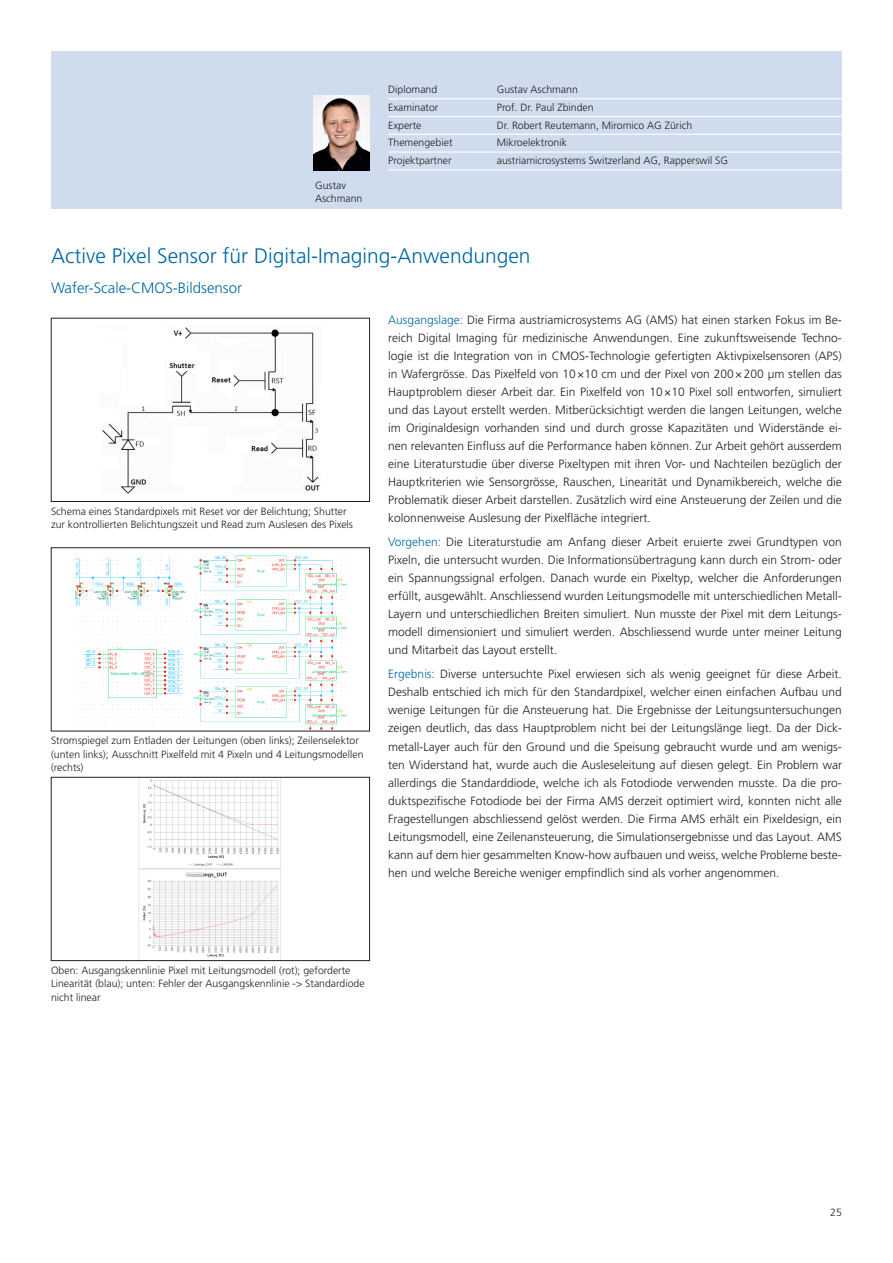
<style>
.page{position:relative;width:893px;height:1263px;background:#fff}
.page>*{position:absolute;margin:0;border:0;box-sizing:border-box;transform-origin:0 0}
.t1{font:300 21px "Frutiger LT Pro";color:#0068a5}
.t2{font:300 15px "Frutiger LT Pro";color:#0068a5}
.t3{font:300 12px/18px "Frutiger LT Pro";color:#231f20;text-align:justify}
.t4{font:300 10.5px/13.5px "Frutiger LT Pro";color:#231f20}
.s1{color:#0068a5}
</style>
<div class="page">
<div style="left:51px;top:51px;width:791px;height:157px;background:#cedced"></div>
<img style="left:102px;top:327px;width:218px;height:167px">
<div style="left:51px;top:318px;width:319px;height:184px;border:1px solid #231f20"></div>
<img style="left:75px;top:555px;width:271px;height:174px">
<div style="left:51px;top:547px;width:319px;height:184px;border:1px solid #231f20"></div>
<img style="left:138px;top:779px;width:143px;height:180px">
<div style="left:51px;top:777px;width:319px;height:184px;border:1px solid #231f20"></div>
<hr style="left:388px;top:98px;width:454px;height:1px;background:#fff">
<hr style="left:388px;top:116px;width:454px;height:1px;background:#fff">
<hr style="left:388px;top:134px;width:454px;height:1px;background:#fff">
<hr style="left:388px;top:151px;width:454px;height:2px;background:#fff">
<hr style="left:388px;top:169px;width:454px;height:1px;background:#fff">
<img style="left:314px;top:95px;width:56px;height:75px">
<p class="t4" style="left:315px;top:178px;width:49px">Gustav<br>Aschmann</p>
<p class="t4" style="left:388px;top:83px;width:51px">Diplomand</p>
<p class="t4" style="left:497px;top:83px;width:83px">Gustav Aschmann</p>
<p class="t4" style="left:388px;top:101px;width:52px">Examinator</p>
<p class="t4" style="left:497px;top:101px;width:98px">Prof. Dr. Paul Zbinden</p>
<p class="t4" style="left:388px;top:118px;width:35px">Experte</p>
<p class="t4" style="left:497px;top:118px;width:197px">Dr. Robert Reutemann, Miromico AG Zürich</p>
<p class="t4" style="left:388px;top:136px;width:66px">Themengebiet</p>
<p class="t4" style="left:497px;top:136px;width:72px">Mikroelektronik</p>
<p class="t4" style="left:388px;top:154px;width:65px">Projektpartner</p>
<p class="t4" style="left:497px;top:154px;width:233px">austriamicrosystems Switzerland AG, Rapperswil SG</p>
<h1 class="t1" style="left:51px;top:243px;width:481px">Active Pixel Sensor für Digital-Imaging-Anwendungen</h1>
<p class="t2" style="left:51px;top:279px;width:193px">Wafer-Scale-CMOS-Bildsensor</p>
<p class="t4" style="left:51px;top:504px;width:304px">Schema eines Standardpixels mit Reset vor der Belichtung; Shutter zur kontrollierten Belichtungszeit und Read zum Auslesen des Pixels</p>
<p class="t4" style="left:51px;top:734px;width:314px">Stromspiegel zum Entladen der Leitungen (oben links); Zeilenselektor (unten links); Ausschnitt Pixelfeld mit 4 Pixeln und 4 Leitungsmodellen (rechts)</p>
<p class="t3" style="left:388px;top:311px;width:455px"><span class="s1">Ausgangslage:</span> Die Firma austriamicrosystems AG (AMS) hat einen starken Fokus im Be&shy;reich Digital Imaging für medizinische Anwendungen. Eine zukunftsweisende Techno&shy;logie ist die Integration von in CMOS-Technologie gefertigten Aktivpixelsensoren (APS) in Wafergrösse. Das Pixelfeld von 10×10 cm und der Pixel von 200×200 μm stellen das Hauptproblem dieser Arbeit dar. Ein Pixelfeld von 10×10 Pixel soll entworfen, simuliert und das Layout erstellt werden. Mitberücksichtigt werden die langen Leitungen, welche im Originaldesign vorhanden sind und durch grosse Kapazitäten und Widerstände ei&shy;nen relevanten Einfluss auf die Performance haben können. Zur Arbeit gehört ausserdem eine Literaturstudie über diverse Pixeltypen mit ihren Vor- und Nachteilen bezüglich der Hauptkriterien wie Sensorgrösse, Rauschen, Linearität und Dynamikbereich, welche die Problematik dieser Arbeit darstellen. Zusätzlich wird eine Ansteuerung der Zeilen und die kolonnenweise Auslesung der Pixelfläche integriert.</p>
<p class="t3" style="left:388px;top:533px;width:455px"><span class="s1">Vorgehen:</span> Die Literaturstudie am Anfang dieser Arbeit eruierte zwei Grundtypen von Pixeln, die untersucht wurden. Die Informationsübertragung kann durch ein Strom- oder ein Spannungssignal erfolgen. Danach wurde ein Pixeltyp, welcher die Anforderungen erfüllt, ausgewählt. Anschliessend wurden Leitungsmodelle mit unterschiedlichen Metall-Layern und unterschiedlichen Breiten simuliert. Nun musste der Pixel mit dem Leitungs&shy;modell dimensioniert und simuliert werden. Abschliessend wurde unter meiner Leitung und Mitarbeit das Layout erstellt.</p>
<p class="t3" style="left:388px;top:665px;width:455px"><span class="s1">Ergebnis:</span> Diverse untersuchte Pixel erwiesen sich als wenig geeignet für diese Arbeit.<br>Deshalb entschied ich mich für den Standardpixel, welcher einen einfachen Aufbau und wenige Leitungen für die Ansteuerung hat. Die Ergebnisse der Leitungsuntersuchungen zeigen deutlich, das dass Hauptproblem nicht bei der Leitungslänge liegt. Da der Dick&shy;metall-Layer auch für den Ground und die Speisung gebraucht wurde und am wenigs&shy;ten Widerstand hat, wurde auch die Ausleseleitung auf diesen gelegt. Ein Problem war allerdings die Standarddiode, welche ich als Fotodiode verwenden musste. Da die pro&shy;duktspezifische Fotodiode bei der Firma AMS derzeit optimiert wird, konnten nicht alle Fragestellungen abschliessend gelöst werden. Die Firma AMS erhält ein Pixeldesign, ein Leitungsmodell, eine Zeilenansteuerung, die Simulationsergebnisse und das Layout. AMS kann auf dem hier gesammelten Know-how aufbauen und weiss, welche Probleme beste&shy;hen und welche Bereiche weniger empfindlich sind als vorher angenommen.</p>
<p class="t4" style="left:51px;top:963px;width:315px">Oben: Ausgangskennlinie Pixel mit Leitungsmodell (rot); geforderte<br>Linearität (blau); unten: Fehler der Ausgangskennlinie -&gt; Standardiode nicht linear</p>
<p class="t4" style="left:830px;top:1206px;width:13px">25</p>
</div>
